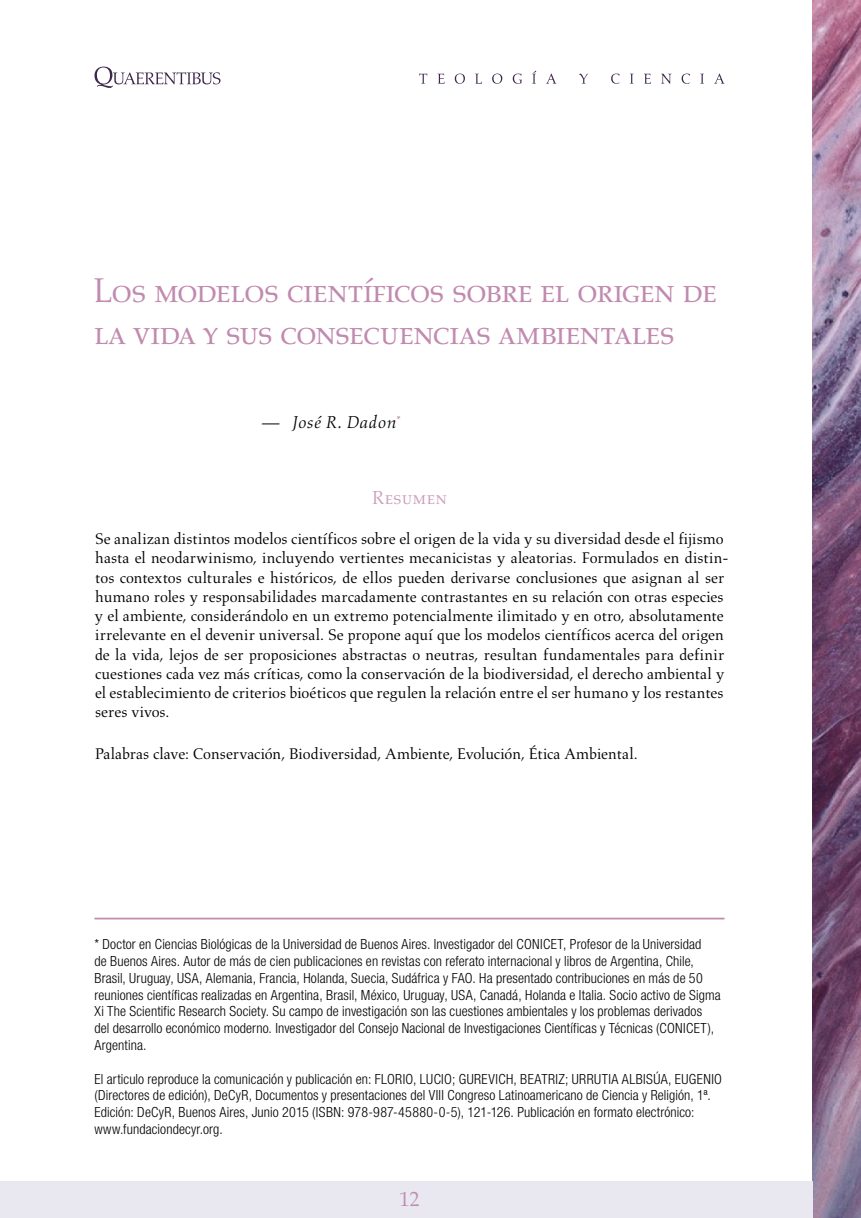
<style>
.page{position:relative;width:861px;height:1218px;background:#fff}
.page>*{position:absolute;margin:0;border:0;box-sizing:border-box;transform-origin:0 0}
.t1{font:35px/42px "Aldus LT Std";letter-spacing:-.035em;color:#c18aaf}
.t2{font:21px "Aldus LT Std";color:#c18aaf}
.t3{font:19.25px "Aldus LT Std";color:#cea1be}
.t4{font:italic 17.5px "Aldus LT Std";letter-spacing:.01em;color:#000}
.t5{font:15.75px/19.2px "Aldus LT Std";color:#000}
.t6{font:300 condensed 14px/16.8px "Helvetica Neue LT Std";letter-spacing:.01em;color:#000}
</style>
<div class="page">
<img style="left:813px;top:0;width:48px;height:1218px">
<svg style="left:95px;top:67px;width:126px;height:21px"></svg>
<svg style="left:419px;top:71px;width:306px;height:13px"></svg>
<hr style="left:94px;top:918px;width:630px;height:1px;background:#c18aaf">
<div style="left:0;top:1181px;width:813px;height:37px;background:#e9e8f1"></div>
<h1 class="t1" style="left:93px;top:270px;width:626px">Los modelos científicos sobre el origen de la vida y sus consecuencias ambientales</h1>
<p class="t4" style="left:262px;top:412px;width:140px">— José R. Dadon<sup>*</sup></p>
<h3 class="t3" style="left:372px;top:487px;width:77px">Resumen</h3>
<p class="t5" style="left:95px;top:530px;width:635px">Se analizan distintos modelos científicos sobre el origen de la vida y su diversidad desde el fijismo hasta el neodarwinismo, incluyendo vertientes mecanicistas y aleatorias. Formulados en distin&shy;tos contextos culturales e históricos, de ellos pueden derivarse conclusiones que asignan al ser humano roles y responsabilidades marcadamente contrastantes en su relación con otras especies y el ambiente, considerándolo en un extremo potencialmente ilimitado y en otro, absolutamente irrelevante en el devenir universal. Se propone aquí que los modelos científicos acerca del origen de la vida, lejos de ser proposiciones abstractas o neutras, resultan fundamentales para definir cuestiones cada vez más críticas, como la conservación de la biodiversidad, el derecho ambiental y el establecimiento de criterios bioéticos que regulen la relación entre el ser humano y los restantes seres vivos.</p>
<p class="t5" style="left:95px;top:745px;width:544px">Palabras clave: Conservación, Biodiversidad, Ambiente, Evolución, Ética Ambiental.</p>
<p class="t6" style="left:94px;top:936px;width:628px">* Doctor en Ciencias Biológicas de la Universidad de Buenos Aires. Investigador del CONICET, Profesor de la Universidad<br>de Buenos Aires. Autor de más de cien publicaciones en revistas con referato internacional y libros de Argentina, Chile, Brasil, Uruguay, USA, Alemania, Francia, Holanda, Suecia, Sudáfrica y FAO. Ha presentado contribuciones en más de 50 reuniones científicas realizadas en Argentina, Brasil, México, Uruguay, USA, Canadá, Holanda e Italia. Socio activo de Sigma Xi The Scientific Research Society. Su campo de investigación son las cuestiones ambientales y los problemas derivados del desarrollo económico moderno. Investigador del Consejo Nacional de Investigaciones Científicas y Técnicas (CONICET), Argentina.</p>
<p class="t6" style="left:94px;top:1070px;width:629px">El articulo reproduce la comunicación y publicación en: FLORIO, LUCIO; GUREVICH, BEATRIZ; URRUTIA ALBISÚA, EUGENIO (Directores de edición), DeCyR, Documentos y presentaciones del VIII Congreso Latinoamericano de Ciencia y Religión, 1ª.<br>Edición: DeCyR, Buenos Aires, Junio 2015 (ISBN: 978-987-45880-0-5), 121-126. Publicación en formato electrónico: www.fundaciondecyr.org.</p>
<h2 class="t2" style="left:399px;top:1187px;width:22px">12</h2>
</div>
